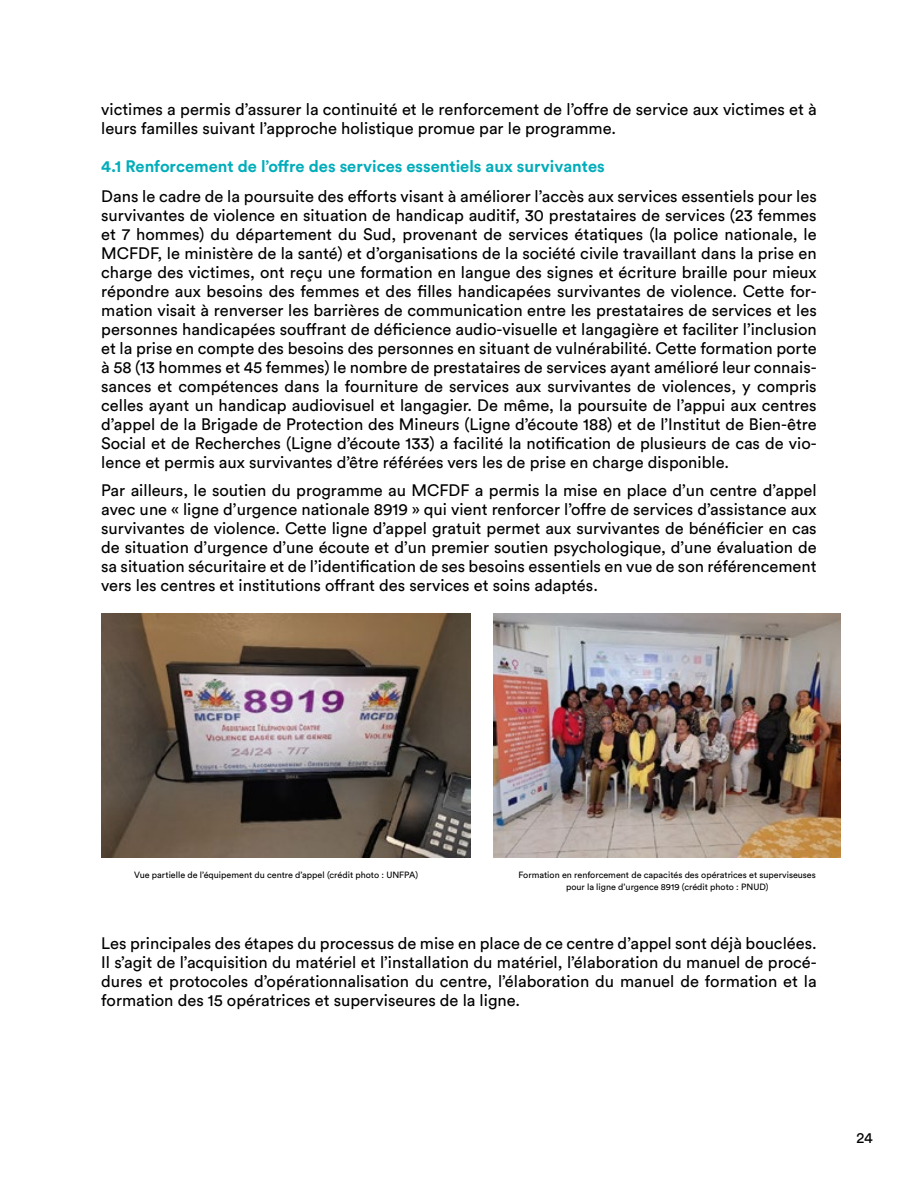
<style>
.page{position:relative;width:918px;height:1188px;background:#fff}
.page>*{position:absolute;margin:0;border:0;box-sizing:border-box;transform-origin:0 0}
.t1{font:16.5px/18.9px "Circular Std";color:#000;text-align:justify}
.t2{font:700 16.5px "Circular Std";color:#00adba}
.t3{font:15px "Circular Std";color:#000}
.t4{font:9px/12.1px "Circular Std";color:#000;text-align:center}
</style>
<div class="page">
<img style="left:101px;top:613px;width:370px;height:245px">
<img style="left:494px;top:613px;width:347px;height:245px">
<p class="t1" style="left:101px;top:99px;width:717px">victimes a permis d’assurer la continuité et le renforcement de l’offre de service aux victimes et à leurs familles suivant l’approche holistique promue par le programme.</p>
<p class="t2" style="left:101px;top:155px;width:505px">4.1 Renforcement de l’offre des services essentiels aux survivantes</p>
<p class="t1" style="left:101px;top:187px;width:717px">Dans le cadre de la poursuite des efforts visant à améliorer l’accès aux services essentiels pour les survivantes de violence en situation de handicap auditif, 30 prestataires de services (23 femmes et 7 hommes) du département du Sud, provenant de services étatiques (la police nationale, le MCFDF, le ministère de la santé) et d’organisations de la société civile travaillant dans la prise en charge des victimes, ont reçu une formation en langue des signes et écriture braille pour mieux répondre aux besoins des femmes et des filles handicapées survivantes de violence. Cette for&shy;mation visait à renverser les barrières de communication entre les prestataires de services et les personnes handicapées souffrant de déficience audio-visuelle et langagière et faciliter l’inclusion et la prise en compte des besoins des personnes en situant de vulnérabilité. Cette formation porte à 58 (13 hommes et 45 femmes) le nombre de prestataires de services ayant amélioré leur connais&shy;sances et compétences dans la fourniture de services aux survivantes de violences, y compris celles ayant un handicap audiovisuel et langagier. De même, la poursuite de l’appui aux centres d’appel de la Brigade de Protection des Mineurs (Ligne d’écoute 188) et de l’Institut de Bien-être Social et de Recherches (Ligne d’écoute 133) a facilité la notification de plusieurs de cas de vio&shy;lence et permis aux survivantes d’être référées vers les de prise en charge disponible.</p>
<p class="t1" style="left:101px;top:481px;width:717px">Par ailleurs, le soutien du programme au MCFDF a permis la mise en place d’un centre d’appel avec une « ligne d’urgence nationale 8919 » qui vient renforcer l’offre de services d’assistance aux survivantes de violence. Cette ligne d’appel gratuit permet aux survivantes de bénéficier en cas de situation d’urgence d’une écoute et d’un premier soutien psychologique, d’une évaluation de sa situation sécuritaire et de l’identification de ses besoins essentiels en vue de son référencement vers les centres et institutions offrant des services et soins adaptés.</p>
<p class="t4" style="left:134px;top:869px;width:285px">Vue partielle de l’équipement du centre d’appel (crédit photo : UNFPA)</p>
<p class="t4" style="left:519px;top:868px;width:299px">Formation en renforcement de capacités des opératrices et superviseuses pour la ligne d’urgence 8919 (crédit photo : PNUD)</p>
<p class="t1" style="left:101px;top:933px;width:717px">Les principales des étapes du processus de mise en place de ce centre d’appel sont déjà bouclées.<br>Il s’agit de l’acquisition du matériel et l’installation du matériel, l’élaboration du manuel de procé&shy;dures et protocoles d’opérationnalisation du centre, l’élaboration du manuel de formation et la formation des 15 opératrices et superviseures de la ligne.</p>
<p class="t3" style="left:856px;top:1129px;width:18px">24</p>
</div>
